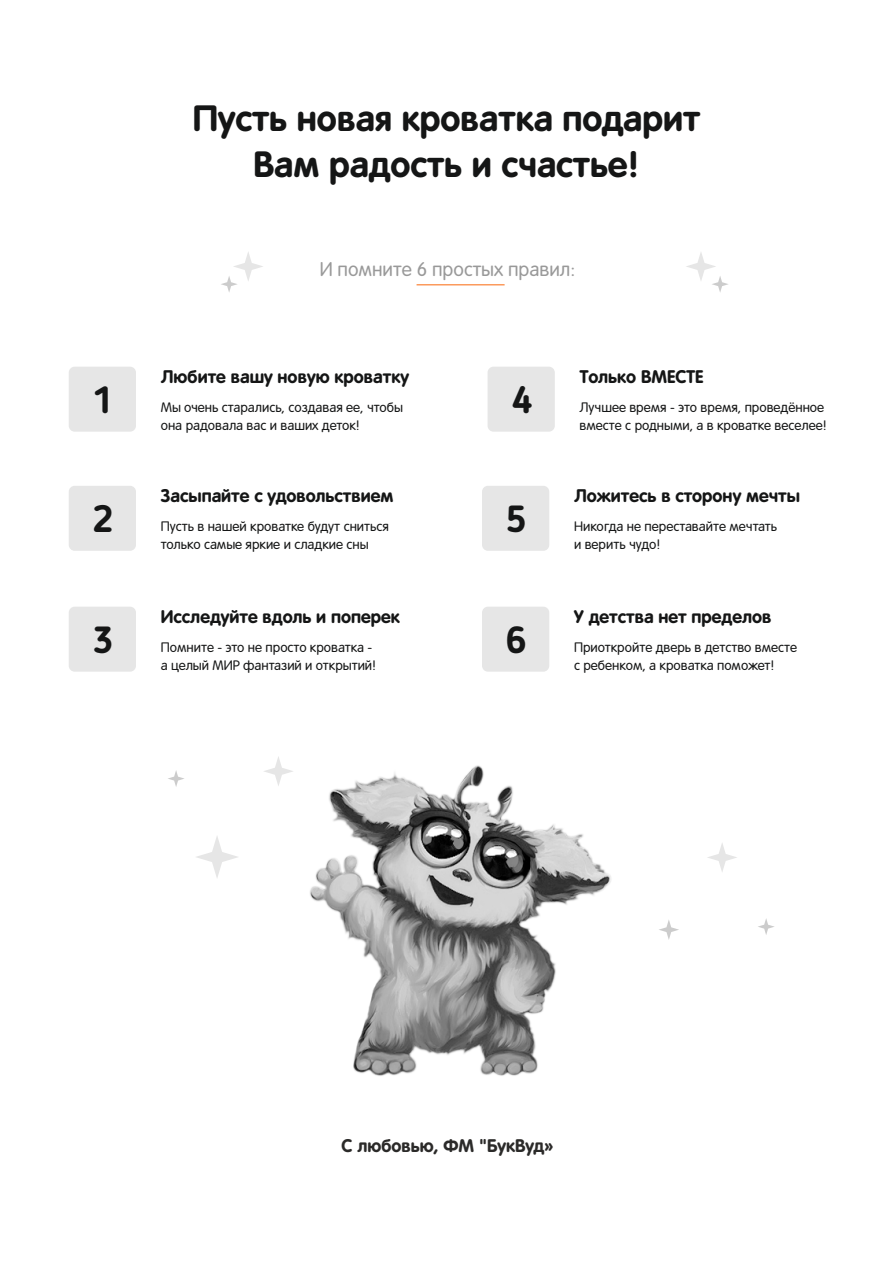
<style>
.page{position:relative;width:893px;height:1262px;background:#fff}
.page>*{position:absolute;margin:0;border:0;box-sizing:border-box;transform-origin:0 0}
.t1{font:700 37.5px "Blogger Sans";color:#151616}
.t2{font:700 36px/45.8px "Rotonda C";color:#151616;text-align:center}
.t3{font:19.5px "Rotonda C";color:#999}
.t4{font:700 18px "Rotonda C";color:#151616}
.t5{font:700 18px "Rotonda C";color:#2b2a29}
.t6{font:13.5px/18.1px "Rotonda C";color:#151616}
</style>
<div class="page">
<svg style="left:686px;top:252px;width:42px;height:40px"></svg>
<svg style="left:659px;top:920px;width:20px;height:20px"></svg>
<div style="left:69px;top:367px;width:67px;height:64px;background:#e6e6e6;border-radius:6px"></div>
<div style="left:69px;top:486px;width:67px;height:65px;background:#e6e6e6;border-radius:6px"></div>
<div style="left:69px;top:606px;width:67px;height:65px;background:#e6e6e6;border-radius:6px"></div>
<div style="left:487px;top:367px;width:68px;height:64px;background:#e6e6e6;border-radius:6px"></div>
<div style="left:482px;top:486px;width:67px;height:65px;background:#e6e6e6;border-radius:6px"></div>
<svg style="left:707px;top:843px;width:30px;height:29px"></svg>
<div style="left:482px;top:606px;width:67px;height:65px;background:#e6e6e6;border-radius:6px"></div>
<img style="left:310px;top:765px;width:301px;height:311px">
<svg style="left:196px;top:836px;width:42px;height:42px"></svg>
<svg style="left:264px;top:757px;width:29px;height:29px"></svg>
<svg style="left:168px;top:770px;width:16px;height:17px"></svg>
<svg style="left:758px;top:918px;width:16px;height:17px"></svg>
<svg style="left:221px;top:252px;width:42px;height:40px"></svg>
<hr style="left:416px;top:284px;width:88px;height:1px;background:#fa7927">
<h2 class="t2" style="left:193px;top:98px;width:509px">Пусть новая кроватка подарит<br>Вам радость и счастье!</h2>
<h3 class="t3" style="left:320px;top:261px;width:257px">И помните 6 простых правил:</h3>
<h1 class="t1" style="left:93px;top:384px;width:22px">1</h1>
<h3 class="t4" style="left:161px;top:368px;width:250px">Любите вашу новую кроватку</h3>
<p class="t6" style="left:161px;top:399px;width:243px">Мы очень старались, создавая ее, чтобы она радовала вас и ваших деток!</p>
<h1 class="t1" style="left:511px;top:384px;width:22px">4</h1>
<h3 class="t4" style="left:579px;top:368px;width:125px">Только ВМЕСТЕ</h3>
<p class="t6" style="left:579px;top:399px;width:249px">Лучшее время - это время, проведённое вместе с родными, а в кроватке веселее!</p>
<h1 class="t1" style="left:93px;top:503px;width:22px">2</h1>
<h3 class="t4" style="left:161px;top:488px;width:234px">Засыпайте с удовольствием</h3>
<p class="t6" style="left:161px;top:518px;width:230px">Пусть в нашей кроватке будут сниться только самые яркие и сладкие сны</p>
<h1 class="t1" style="left:506px;top:503px;width:22px">5</h1>
<h3 class="t4" style="left:574px;top:488px;width:227px">Ложитесь в сторону мечты</h3>
<p class="t6" style="left:574px;top:518px;width:205px">Никогда не переставайте мечтать и верить чудо!</p>
<h1 class="t1" style="left:93px;top:624px;width:22px">3</h1>
<h3 class="t4" style="left:161px;top:608px;width:240px">Исследуйте вдоль и поперек</h3>
<p class="t6" style="left:161px;top:639px;width:217px">Помните - это не просто кроватка - а целый МИР фантазий и открытий!</p>
<h1 class="t1" style="left:506px;top:624px;width:22px">6</h1>
<h3 class="t4" style="left:574px;top:608px;width:199px">У детства нет пределов</h3>
<p class="t6" style="left:574px;top:639px;width:224px">Приоткройте дверь в детство вместе с ребенком, а кроватка поможет!</p>
<h3 class="t5" style="left:341px;top:1138px;width:213px">С любовью, ФМ "БукВуд»</h3>
</div>
